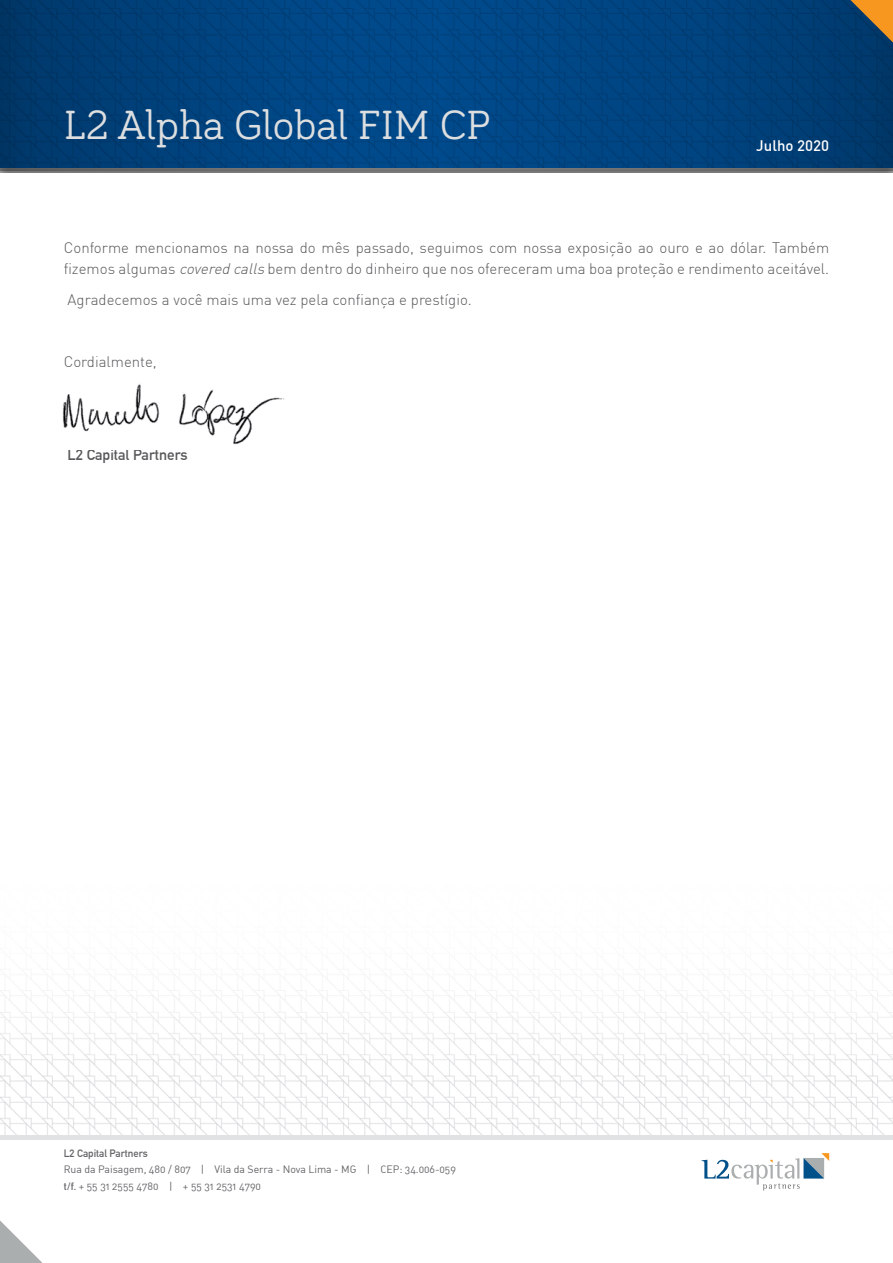
<style>
.page{position:relative;width:893px;height:1263px;background:#fff}
.page>*{position:absolute;margin:0;border:0;box-sizing:border-box;transform-origin:0 0}
.t1{font:42px "Bariol Serif";color:#dddedf}
.t2{font:300 15px/21px "DIN";color:#58595b}
.t3{font:700 15px "DIN Alternate";color:#58595b}
.t4{font:500 15px "DIN";color:#fff}
.t5{font:10.5px/16.5px "DIN Regular Alternate";letter-spacing:-.005em;color:#636466}
.t6{font:700 10.5px "DIN Alternate";color:#636466}
.s1{font-style:italic}
.s2{font-family:"DIN Alternate";font-weight:700}
</style>
<div class="page">
<div style="left:0;top:156px;width:893px;height:17px;background:#fff;opacity:.75"></div>
<svg style="left:0;top:0;width:893px;height:170px;background:#01427c"></svg>
<svg style="left:850px;top:0;width:43px;height:43px;background:#796645"></svg>
<svg style="left:0;top:1220px;width:43px;height:43px"></svg>
<img style="left:0;top:974px;width:893px;height:161px">
<div style="left:0;top:1135px;width:893px;height:5px;background:#e1e2e3"></div>
<svg style="left:702px;top:1153px;width:127px;height:37px"></svg>
<img style="left:62px;top:384px;width:222px;height:61px">
<h1 class="t1" style="left:64px;top:96px;width:428px">L2 Alpha Global FIM CP</h1>
<p class="t4" style="left:756px;top:136px;width:74px">Julho 2020</p>
<p class="t2" style="left:64px;top:236px;width:767px">Conforme mencionamos na nossa do mês passado, seguimos com nossa exposição ao ouro e ao dólar. Também fizemos algumas <span class="s1">covered calls</span> bem dentro do dinheiro que nos ofereceram uma boa proteção e rendimento aceitável.</p>
<p class="t2" style="left:68px;top:288px;width:406px">Agradecemos a você mais uma vez pela confiança e prestígio.</p>
<p class="t2" style="left:64px;top:350px;width:94px">Cordialmente,</p>
<p class="t3" style="left:68px;top:443px;width:122px">L2 Capital Partners</p>
<p class="t6" style="left:64px;top:1145px;width:86px">L2 Capital Partners</p>
<p class="t5" style="left:64px;top:1161px;width:394px">Rua da Paisagem, 480 / 807 | Vila da Serra - Nova Lima - MG | CEP: 34.006-059 <span class="s2">t/f.</span> + 55 31 2555 4780 | + 55 31 2531 4790</p>
</div>
